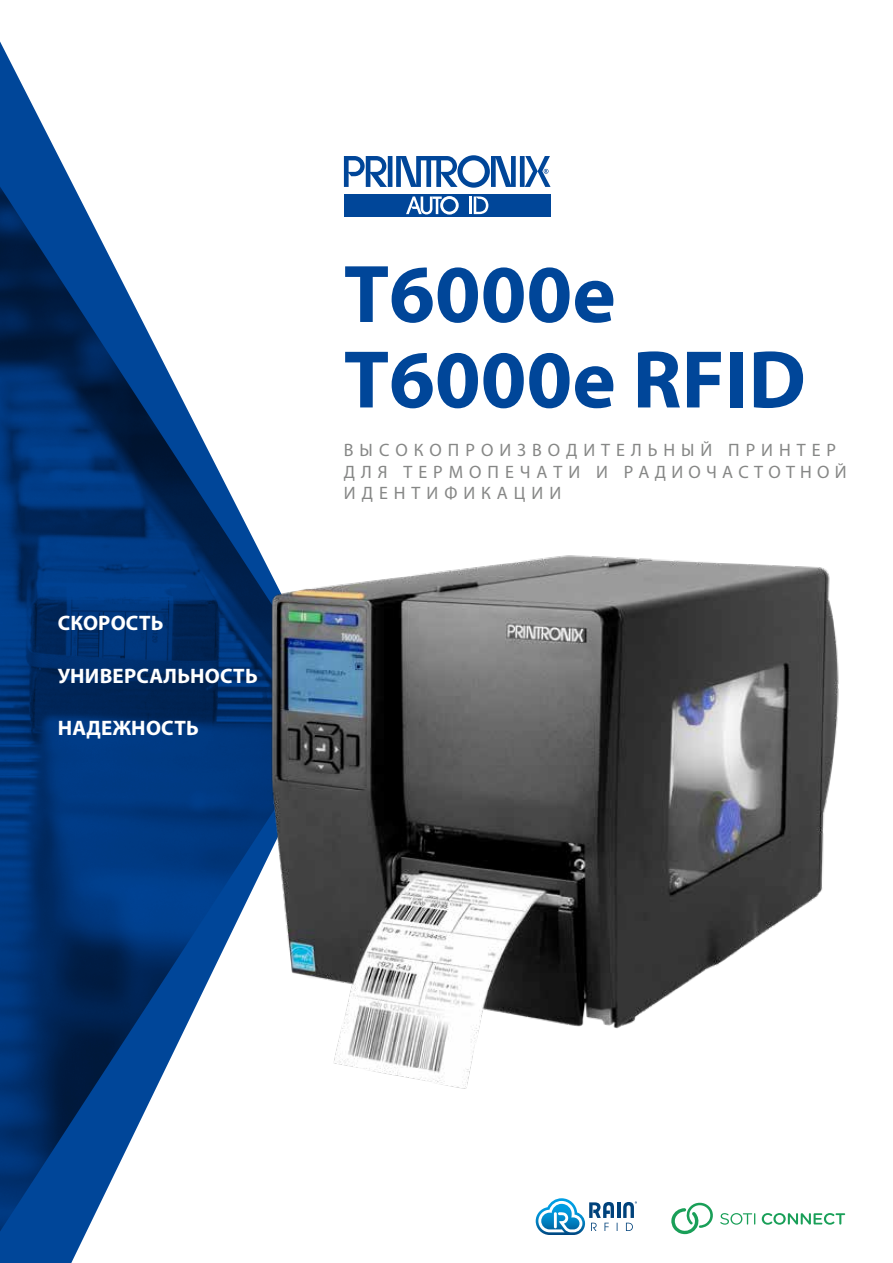
<style>
.page{position:relative;width:893px;height:1263px;background:#fff}
.page>*{position:absolute;margin:0;border:0;box-sizing:border-box;transform-origin:0 0}
.t1{font:700 82.5px/85.5px "Myriad Pro";color:#004699}
.t2{font:700 21px "Myriad Pro";letter-spacing:.01em;color:#fff}
.t3{font:18px/21.6px "Myriad Pro";color:#868786}
</style>
<div class="page">
<svg style="left:0;top:41px;width:87px;height:1222px;fill:#004699"></svg>
<img style="left:0;top:187px;width:264px;height:1044px">
<div style="left:344px;top:194px;width:207px;height:23px;background:#004699"></div>
<svg style="left:344px;top:155px;width:207px;height:33px"></svg>
<svg style="left:469px;top:196px;width:19px;height:18px"></svg>
<svg style="left:406px;top:196px;width:53px;height:19px"></svg>
<img style="left:264px;top:555px;width:575px;height:534px">
<svg style="left:671px;top:1202px;width:42px;height:32px"></svg>
<svg style="left:720px;top:1213px;width:35px;height:12px"></svg>
<svg style="left:762px;top:1213px;width:83px;height:12px"></svg>
<svg style="left:536px;top:1198px;width:101px;height:37px"></svg>
<p class="t2" style="left:58px;top:611px;width:107px">СКОРОСТЬ</p>
<p class="t2" style="left:58px;top:664px;width:201px">УНИВЕРСАЛЬНОСТЬ</p>
<p class="t2" style="left:58px;top:716px;width:142px">НАДЕЖНОСТЬ</p>
<h1 class="t1" style="left:344px;top:252px;width:463px">T6000e<br>T6000e RFID</h1>
<p class="t3" style="left:344px;top:440px;width:504px">В Ы С О К О П Р О И З В О Д И Т Е Л Ь Н Ы Й П Р И Н Т Е Р<br>Д Л Я Т Е Р М О П Е Ч А Т И И Р А Д И О Ч А С Т О Т Н О Й<br>И Д Е Н Т И Ф И К А Ц И И</p>
</div>
